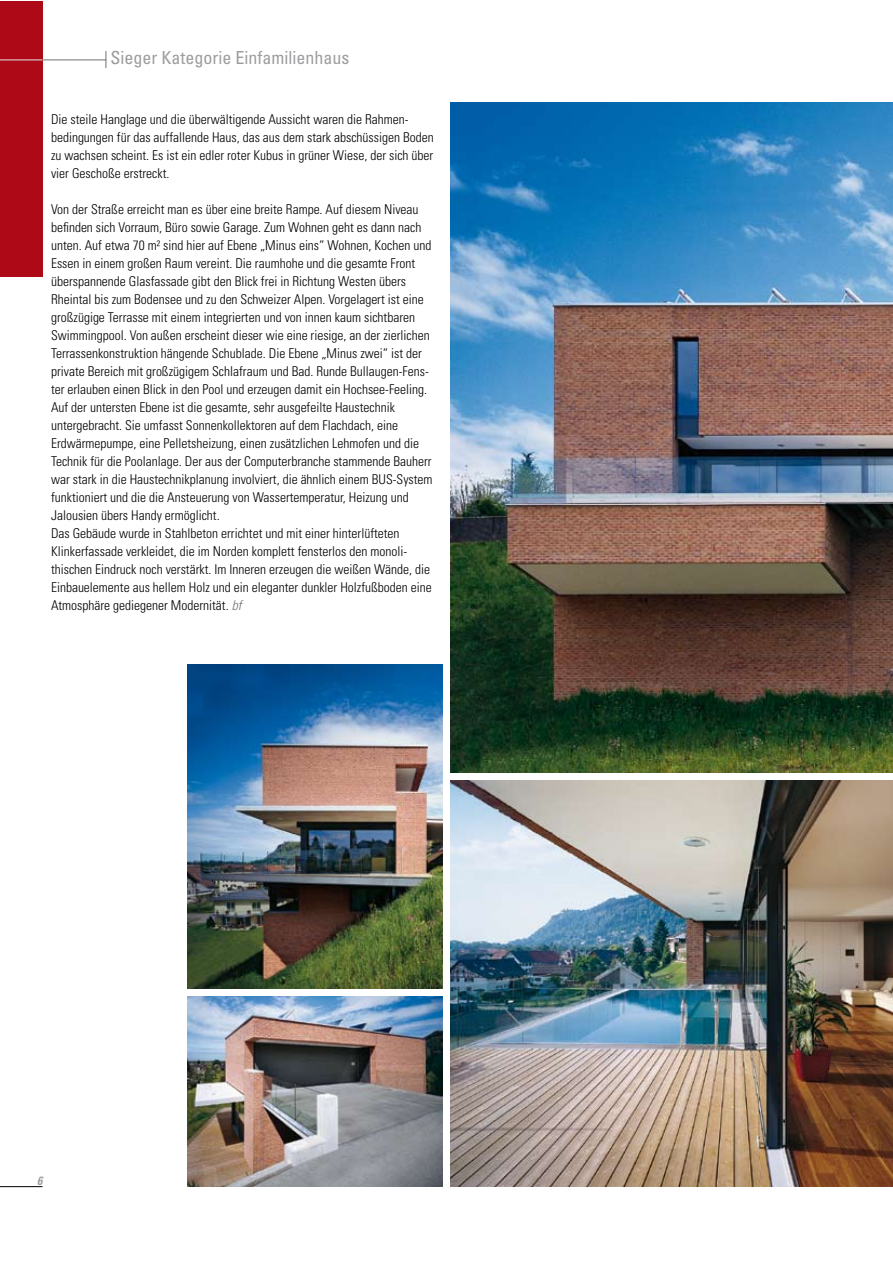
<style>
.page{position:relative;width:893px;height:1263px;background:#fff}
.page>*{position:absolute;margin:0;border:0;box-sizing:border-box;transform-origin:0 0}
.t1{font:condensed 18px "Univers LT Std";color:#9c9d9f}
.t2{font:300 condensed 13.5px/18px "Univers LT Std";color:#000}
.t3{font:italic 700 condensed 12px "Univers LT Std";color:#9c9d9f}
.s1{font-style:italic;color:#707173}
</style>
<div class="page">
<div style="left:0;top:1px;width:43px;height:275px;background:#ae0917"></div>
<hr style="left:0;top:60px;width:43px;height:1px;background:#e3e4e4">
<hr style="left:43px;top:60px;width:63px;height:1px;background:#707173">
<svg style="left:106px;top:51px;width:1px;height:17px"></svg>
<hr style="left:0;top:1186px;width:43px;height:1px;background:#000">
<img style="left:451px;top:102px;width:441px;height:670px">
<img style="left:451px;top:781px;width:441px;height:405px">
<img style="left:187px;top:997px;width:255px;height:189px">
<img style="left:187px;top:664px;width:255px;height:324px">
<h1 class="t1" style="left:111px;top:46px;width:240px">Sieger Kategorie Einfamilienhaus</h1>
<p class="t2" style="left:51px;top:111px;width:384px">Die steile Hanglage und die überwältigende Aussicht waren die Rahmen&shy;bedingungen für das auffallende Haus, das aus dem stark abschüssigen Boden zu wachsen scheint. Es ist ein edler roter Kubus in grüner Wiese, der sich über vier Geschoße erstreckt.</p>
<p class="t2" style="left:51px;top:201px;width:383px">Von der Straße erreicht man es über eine breite Rampe. Auf diesem Niveau befinden sich Vorraum, Büro sowie Garage. Zum Wohnen geht es dann nach unten. Auf etwa 70 m² sind hier auf Ebene „Minus eins“ Wohnen, Kochen und Essen in einem großen Raum vereint. Die raumhohe und die gesamte Front überspannende Glasfassade gibt den Blick frei in Richtung Westen übers Rheintal bis zum Bodensee und zu den Schweizer Alpen. Vorgelagert ist eine großzügige Terrasse mit einem integrierten und von innen kaum sichtbaren Swimmingpool. Von außen erscheint dieser wie eine riesige, an der zierlichen Terrassenkonstruktion hängende Schublade. Die Ebene „Minus zwei“ ist der private Bereich mit großzügigem Schlafraum und Bad. Runde Bullaugen-Fens&shy;ter erlauben einen Blick in den Pool und erzeugen damit ein Hochsee-Feeling.<br>Auf der untersten Ebene ist die gesamte, sehr ausgefeilte Haustechnik untergebracht. Sie umfasst Sonnenkollektoren auf dem Flachdach, eine Erdwärmepumpe, eine Pelletsheizung, einen zusätzlichen Lehmofen und die Technik für die Poolanlage. Der aus der Computerbranche stammende Bauherr war stark in die Haustechnikplanung involviert, die ähnlich einem BUS-System funktioniert und die die Ansteuerung von Wassertemperatur, Heizung und Jalousien übers Handy ermöglicht.<br>Das Gebäude wurde in Stahlbeton errichtet und mit einer hinterlüfteten Klinkerfassade verkleidet, die im Norden komplett fensterlos den monoli&shy;thischen Eindruck noch verstärkt. Im Inneren erzeugen die weißen Wände, die Einbauelemente aus hellem Holz und ein eleganter dunkler Holzfußboden eine Atmosphäre gediegener Modernität. <span class="s1">bf</span></p>
<p class="t3" style="left:37px;top:1173px;width:7px">6</p>
</div>
